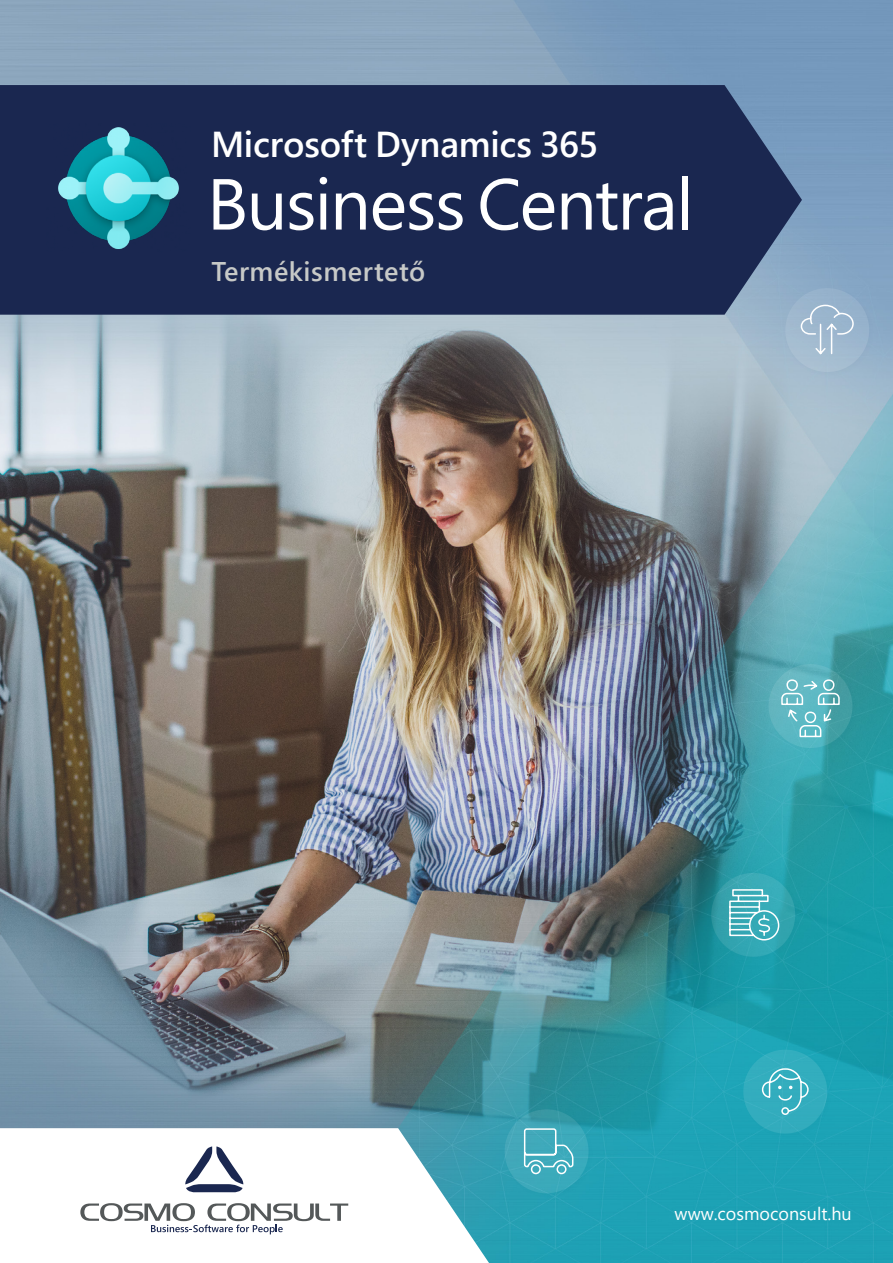
<style>
.page{position:relative;width:893px;height:1263px;background:#fff}
.page>*{position:absolute;margin:0;border:0;box-sizing:border-box;transform-origin:0 0}
.t1{font:72px "Segoe UI";letter-spacing:-.02em;color:#fff}
.t2{font:600 36px "Segoe UI";letter-spacing:-.005em;color:#fff}
.t3{font:600 27px "Segoe UI";letter-spacing:.02em;color:#c7c9c7}
.t4{font:18px "Segoe UI";color:#fff}
</style>
<div class="page">
<img style="left:0;top:0;width:893px;height:1263px">
<div style="left:783px;top:285px;width:93px;height:94px;background:#1a2750;opacity:.2"></div>
<div style="left:785px;top:288px;width:84px;height:84px;background:#9fb8ce;border-radius:50%"></div>
<svg style="left:800px;top:304px;width:54px;height:51px"></svg>
<div style="left:766px;top:661px;width:93px;height:94px;background:#1a2750;opacity:.2"></div>
<svg style="left:768px;top:664px;width:84px;height:84px;background:#55adb6"></svg>
<svg style="left:780px;top:678px;width:60px;height:60px;background:#72bfc7"></svg>
<div style="left:709px;top:870px;width:93px;height:94px;background:#1a2750;opacity:.2"></div>
<svg style="left:711px;top:873px;width:84px;height:84px;background:#33a4af"></svg>
<svg style="left:728px;top:888px;width:52px;height:53px;background:#65bdc6"></svg>
<div style="left:502px;top:1107px;width:93px;height:93px;background:#1a2750;opacity:.2"></div>
<svg style="left:505px;top:1109px;width:83px;height:84px;background:#3ca5b6"></svg>
<svg style="left:523px;top:1127px;width:51px;height:48px;background:#5eb8c6"></svg>
<div style="left:741px;top:1047px;width:93px;height:93px;background:#1ca4b7"></div>
<div style="left:743px;top:1050px;width:84px;height:83px;background:#33adbe;border-radius:50%"></div>
<svg style="left:761px;top:1068px;width:48px;height:47px"></svg>
<div style="left:0;top:85px;width:802px;height:230px;background:#1a2750"></div>
<svg style="left:0;top:1128px;width:489px;height:135px"></svg>
<img style="left:46px;top:123px;width:145px;height:129px">
<svg style="left:185px;top:1146px;width:59px;height:46px"></svg>
<svg style="left:80px;top:1203px;width:268px;height:31px"></svg>
<p class="t2" style="left:211px;top:111px;width:389px">Microsoft Dynamics 365</p>
<h1 class="t1" style="left:207px;top:136px;width:488px">Business Central</h1>
<p class="t3" style="left:211px;top:246px;width:215px">Termékismertető</p>
<p class="t4" style="left:675px;top:1197px;width:179px">www.cosmoconsult.hu</p>
</div>
